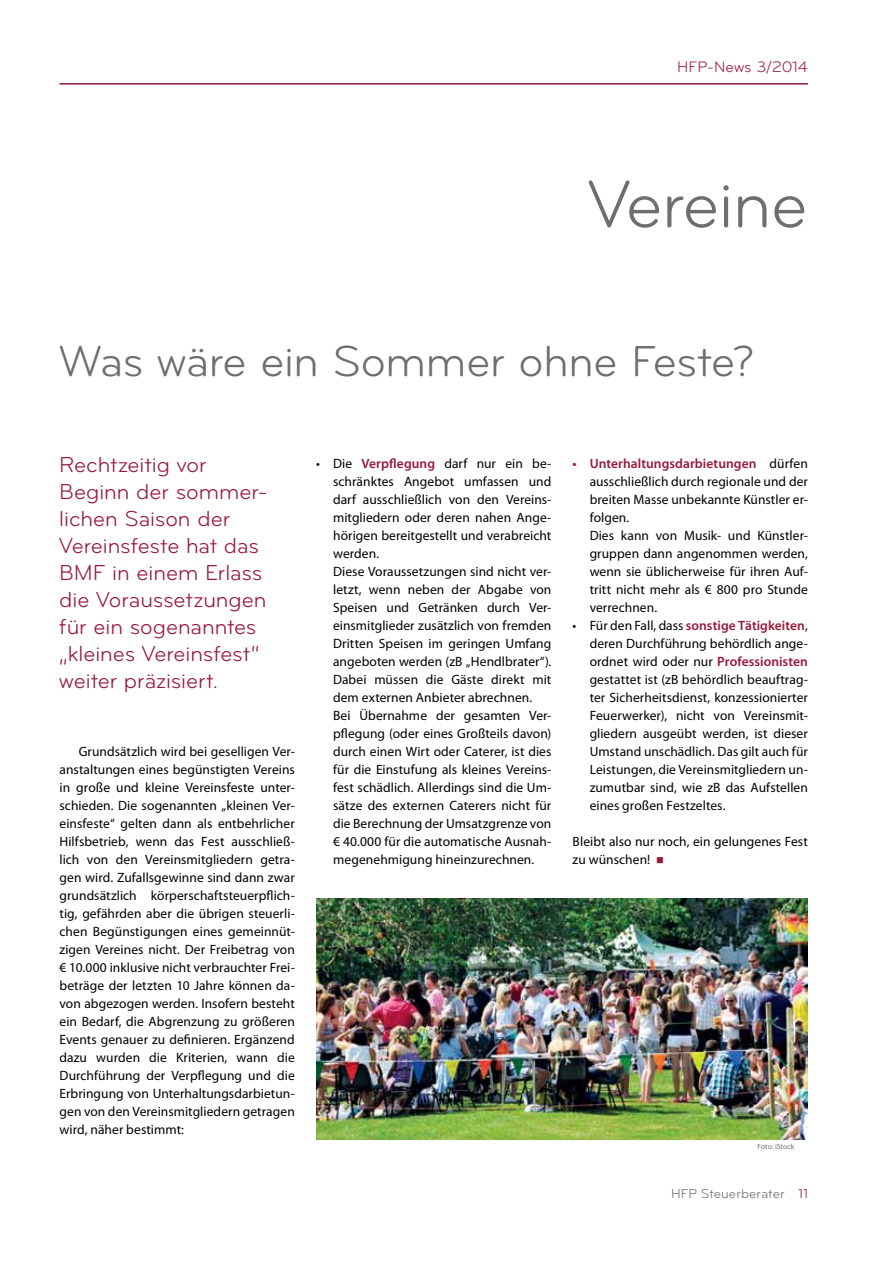
<style>
.page{position:relative;width:893px;height:1263px;background:#fff}
.page>*{position:absolute;margin:0;border:0;box-sizing:border-box;transform-origin:0 0}
.t1{font:69px "Bryant";letter-spacing:-.015em;color:#6d6e71}
.t2{font:45px "Bryant";letter-spacing:-.01em;color:#6d6e71}
.t3{font:22.5px/27px "Bryant";letter-spacing:-.005em;color:#971839}
.t4{font:15.75px "Bryant";color:#971839}
.t5{font:13.5px/18px "Myriad Pro";letter-spacing:.005em;color:#000}
.t6{font:13.5px "Bryant";letter-spacing:.01em;color:#6d6e71}
.t7{font:7.5px "Myriad Pro";letter-spacing:.01em;color:#6d6e71}
.s1{font-weight:600;color:#971839}
.s2{color:#971839}
</style>
<div class="page">
<hr style="left:60px;top:83px;width:748px;height:2px;background:#971839">
<img style="left:316px;top:898px;width:492px;height:242px">
<p class="t4" style="left:677px;top:57px;width:132px">HFP-News 3/2014</p>
<h1 class="t1" style="left:588px;top:163px;width:221px">Vereine</h1>
<h2 class="t2" style="left:59px;top:334px;width:696px">Was wäre ein Sommer ohne Feste?</h2>
<h3 class="t3" style="left:59px;top:451px;width:210px">Rechtzeitig vor<br>Beginn der sommer&shy;lichen Saison der<br>Vereinsfeste hat das<br>BMF in einem Erlass die Voraussetzungen für ein sogenanntes „kleines Vereinsfest“ weiter präzisiert.</h3>
<p class="t5" style="left:60px;top:742px;width:237px;text-align:justify;text-indent:19px">Grundsätzlich wird bei geselligen Ver&shy;anstaltungen eines begünstigten Vereins in große und kleine Vereinsfeste unter&shy;schieden. Die sogenannten „kleinen Ver&shy;einsfeste“ gelten dann als entbehrlicher Hilfsbetrieb, wenn das Fest ausschließ&shy;lich von den Vereinsmitgliedern getra&shy;gen wird. Zufallsgewinne sind dann zwar grundsätzlich körperschaftsteuerpflich&shy;tig, gefährden aber die übrigen steuerli&shy;chen Begünstigungen eines gemeinnüt&shy;zigen Vereines nicht. Der Freibetrag von € 10.000 inklusive nicht verbrauchter Frei&shy;beträge der letzten 10 Jahre können da&shy;von abgezogen werden. Insofern besteht ein Bedarf, die Abgrenzung zu größeren Events genauer zu definieren. Ergänzend dazu wurden die Kriterien, wann die Durchführung der Verpflegung und die Erbringung von Unterhaltungsdarbietun&shy;gen von den Vereinsmitgliedern getragen wird, näher bestimmt:</p>
<p class="t5" style="left:333px;top:454px;width:220px;text-indent:-17px">• Die <span class="s1">Verpflegung</span> darf nur ein be&shy;schränktes Angebot umfassen und darf ausschließlich von den Vereins&shy;mitgliedern oder deren nahen Ange&shy;hörigen bereitgestellt und verabreicht werden.<br>Diese Voraussetzungen sind nicht ver&shy;letzt, wenn neben der Abgabe von Speisen und Getränken durch Ver&shy;einsmitglieder zusätzlich von fremden Dritten Speisen im geringen Umfang angeboten werden (zB „Hendlbrater“).<br>Dabei müssen die Gäste direkt mit dem externen Anbieter abrechnen.<br>Bei Übernahme der gesamten Ver&shy;pflegung (oder eines Großteils davon) durch einen Wirt oder Caterer, ist dies für die Einstufung als kleines Vereins&shy;fest schädlich. Allerdings sind die Um&shy;sätze des externen Caterers nicht für die Berechnung der Umsatzgrenze von € 40.000 für die automatische Ausnah&shy;megenehmigung hineinzurechnen.</p>
<p class="t5" style="left:590px;top:454px;width:220px;text-indent:-17px"><span class="s1">• Unterhaltungsdarbietungen</span> dürfen ausschließlich durch regionale und der breiten Masse unbekannte Künstler er&shy;folgen.<br>Dies kann von Musik- und Künstler&shy;gruppen dann angenommen werden, wenn sie üblicherweise für ihren Auf&shy;tritt nicht mehr als € 800 pro Stunde verrechnen.</p>
<p class="t5" style="left:590px;top:616px;width:220px;text-align:justify;text-indent:-17px">• Für den Fall, dass <span class="s1">sonstige Tätigkeiten</span>, deren Durchführung behördlich ange&shy;ordnet wird oder nur <span class="s1">Professionisten </span>gestattet ist (zB behördlich beauftrag&shy;ter Sicherheitsdienst, konzessionierter Feuerwerker), nicht von Vereinsmit&shy;gliedern ausgeübt werden, ist dieser Umstand unschädlich. Das gilt auch für Leistungen, die Vereinsmitgliedern un&shy;zumutbar sind, wie zB das Aufstellen eines großen Festzeltes.</p>
<p class="t5" style="left:573px;top:832px;width:237px">Bleibt also nur noch, ein gelungenes Fest zu wünschen! <span class="s2">■</span></p>
<p class="t7" style="left:757px;top:1141px;width:39px">Foto: iStock</p>
<p class="t6" style="left:671px;top:1186px;width:138px">HFP Steuerberater <span class="s2">11</span></p>
</div>
